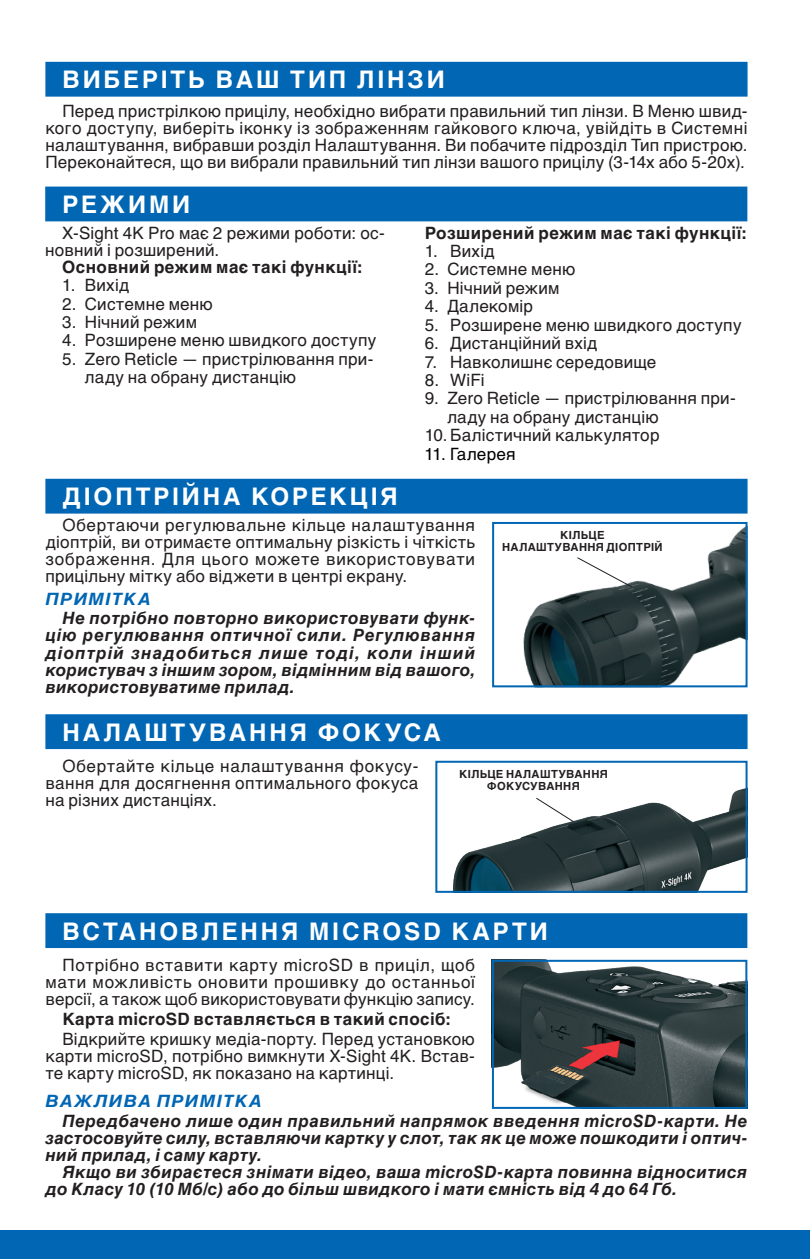
<style>
.page{position:relative;width:810px;height:1259px;background:#fff}
.page>*{position:absolute;margin:0;border:0;box-sizing:border-box;transform-origin:0 0}
.t1{font:700 24px "Helios";letter-spacing:.12em;color:#fff}
.t2{font:17px/17px "Helvetica C";letter-spacing:.015em;color:#231f20;text-align:justify}
.t3{font:italic 700 17px/17px "Helvetica C";letter-spacing:.02em;color:#231f20;text-align:justify}
.t4{font:700 17px "Helvetica C";letter-spacing:.025em;color:#231f20}
.t5{font:italic 700 17px "Helvetica C";letter-spacing:.07em;color:#0166b3;scale:1.1 1}
.t6{font:17px "Helvetica C";letter-spacing:.01em;color:#000}
.t7{font:700 11.2px/12px "Helvetica C";letter-spacing:.03em;color:#231f20;text-align:center}
</style>
<div class="page">
<div style="left:0;top:1230px;width:809px;height:28px;background:#0166b3"></div>
<div style="left:45px;top:62px;width:702px;height:35px;background:#0166b3"></div>
<div style="left:45px;top:478px;width:702px;height:35px;background:#0166b3"></div>
<img style="left:523px;top:527px;width:221px;height:157px">
<div style="left:492px;top:522px;width:255px;height:165px;border:2px solid #0166b3"></div>
<svg style="left:575px;top:556px;width:57px;height:32px"></svg>
<div style="left:45px;top:714px;width:702px;height:35px;background:#0166b3"></div>
<img style="left:453px;top:788px;width:291px;height:101px">
<div style="left:435px;top:760px;width:312px;height:132px;border:2px solid #0166b3"></div>
<div style="left:45px;top:913px;width:701px;height:34px;background:#0166b3"></div>
<img style="left:494px;top:962px;width:249px;height:143px">
<div style="left:491px;top:959px;width:255px;height:149px;border:2px solid #0166b3"></div>
<div style="left:45px;top:186px;width:701px;height:35px;background:#0166b3"></div>
<h1 class="t1" style="left:62px;top:65px;width:383px">ВИБЕРІТЬ ВАШ ТИП ЛІНЗИ</h1>
<p class="t2" style="left:45px;top:102px;width:703px;text-indent:17px">Перед пристрілкою прицілу, необхідно вибрати правильний тип лінзи. В Меню швид&shy;кого доступу, виберіть іконку із зображенням гайкового ключа, увійдіть в Системні налаштування, вибравши розділ Налаштування. Ви побачите підрозділ Тип пристрою.<br>Переконайтеся, що ви вибрали правильний тип лінзи вашого прицілу (3-14х або 5-20х).</p>
<h1 class="t1" style="left:62px;top:189px;width:129px">РЕЖИМИ</h1>
<p class="t2" style="left:45px;top:224px;width:341px;text-indent:17px">X-Sight 4K Pro має 2 режими роботи: ос&shy;новний і розширений.</p>
<p class="t4" style="left:62px;top:257px;width:301px">Основний режим має такі функції:</p>
<p class="t2" style="left:62px;top:277px;width:68px">1. Вихід</p>
<p class="t2" style="left:62px;top:295px;width:152px">2. Системне меню</p>
<p class="t2" style="left:62px;top:313px;width:136px">3. Нічний режим</p>
<p class="t2" style="left:62px;top:332px;width:315px">4. Розширене меню швидкого доступу</p>
<p class="t2" style="left:85px;top:349px;width:290px;line-height:18.4px;text-indent:-23px">5. Zero Reticle — пристрілювання при&shy;ладу на обрану дистанцію</p>
<p class="t4" style="left:424px;top:223px;width:323px">Розширений режим має такі функції:</p>
<p class="t2" style="left:424px;top:243px;width:71px">1. Вихід</p>
<p class="t2" style="left:424px;top:261px;width:152px">2. Системне меню</p>
<p class="t2" style="left:424px;top:279px;width:136px">3. Нічний режим</p>
<p class="t2" style="left:424px;top:298px;width:110px">4. Далекомір</p>
<p class="t2" style="left:424px;top:316px;width:318px">5. Розширене меню швидкого доступу</p>
<p class="t2" style="left:424px;top:334px;width:174px">6. Дистанційний вхід</p>
<p class="t2" style="left:424px;top:353px;width:233px">7. Навколишнє середовище</p>
<p class="t2" style="left:424px;top:371px;width:61px">8. WiFi</p>
<p class="t2" style="left:424px;top:390px;width:312px">9. Zero Reticle — пристрілювання при-</p>
<p class="t2" style="left:447px;top:408px;width:213px">ладу на обрану дистанцію</p>
<p class="t2" style="left:424px;top:426px;width:236px">10.Балістичний калькулятор</p>
<p class="t6" style="left:424px;top:444px;width:92px">11. Галерея</p>
<h1 class="t1" style="left:62px;top:481px;width:336px">ДІОПТРІЙНА КОРЕКЦІЯ</h1>
<p class="t2" style="left:45px;top:516px;width:431px;text-indent:17px">Обертаючи регулювальне кільце налаштування діоптрій, ви отримаєте оптимальну різкість і чіткість зображення. Для цього можете використовувати прицільну мітку або віджети в центрі екрану.</p>
<p class="t5" style="left:45px;top:588px;width:97px">ПРИМІТКА</p>
<p class="t3" style="left:45px;top:609px;width:431px;text-indent:17px">Не потрібно повторно використовувати функ&shy;цію регулювання оптичної сили. Регулювання діоптрій знадобиться лише тоді, коли інший користувач з іншим зором, відмінним від вашого, використовуватиме прилад.</p>
<p class="t7" style="left:501px;top:529px;width:162px">КІЛЬЦЕ<br>НАЛАШТУВАННЯ ДІОПТРІЙ</p>
<h1 class="t1" style="left:62px;top:716px;width:380px">НАЛАШТУВАННЯ ФОКУСА</h1>
<p class="t2" style="left:45px;top:757px;width:374px;text-indent:17px">Обертайте кільце налаштування фокусу&shy;вання для досягнення оптимального фокуса на різних дистанціях.</p>
<p class="t7" style="left:459px;top:768px;width:150px">КІЛЬЦЕ НАЛАШТУВАННЯ<br>ФОКУСУВАННЯ</p>
<h1 class="t1" style="left:62px;top:915px;width:486px">ВСТАНОВЛЕННЯ MICROSD КАРТИ</h1>
<p class="t2" style="left:45px;top:956px;width:431px;text-indent:17px">Потрібно вставити карту microSD в приціл, щоб мати можливість оновити прошивку до останньої версії, а також щоб використовувати функцію запису.</p>
<p class="t4" style="left:62px;top:1008px;width:389px">Карта microSD вставляється в такий спосіб:</p>
<p class="t2" style="left:45px;top:1030px;width:430px;text-indent:17px">Відкрийте кришку медіа-порту. Перед установкою карти microSD, потрібно вимкнути X-Sight 4K. Встав&shy;те карту microSD, як показано на картинці.</p>
<p class="t5" style="left:45px;top:1091px;width:198px">ВАЖЛИВА ПРИМІТКА</p>
<p class="t3" style="left:45px;top:1112px;width:703px;text-indent:17px">Передбачено лише один правильний напрямок введення microSD-карти. Не застосовуйте силу, вставляючи картку у слот, так як це може пошкодити і оптич&shy;ний прилад, і саму карту.</p>
<p class="t3" style="left:45px;top:1163px;width:703px;text-indent:17px">Якщо ви збираєтеся знімати відео, ваша microSD-карта повинна відноситися до Класу 10 (10 Mб/с) або до більш швидкого і мати ємність від 4 до 64 Гб.</p>
</div>
